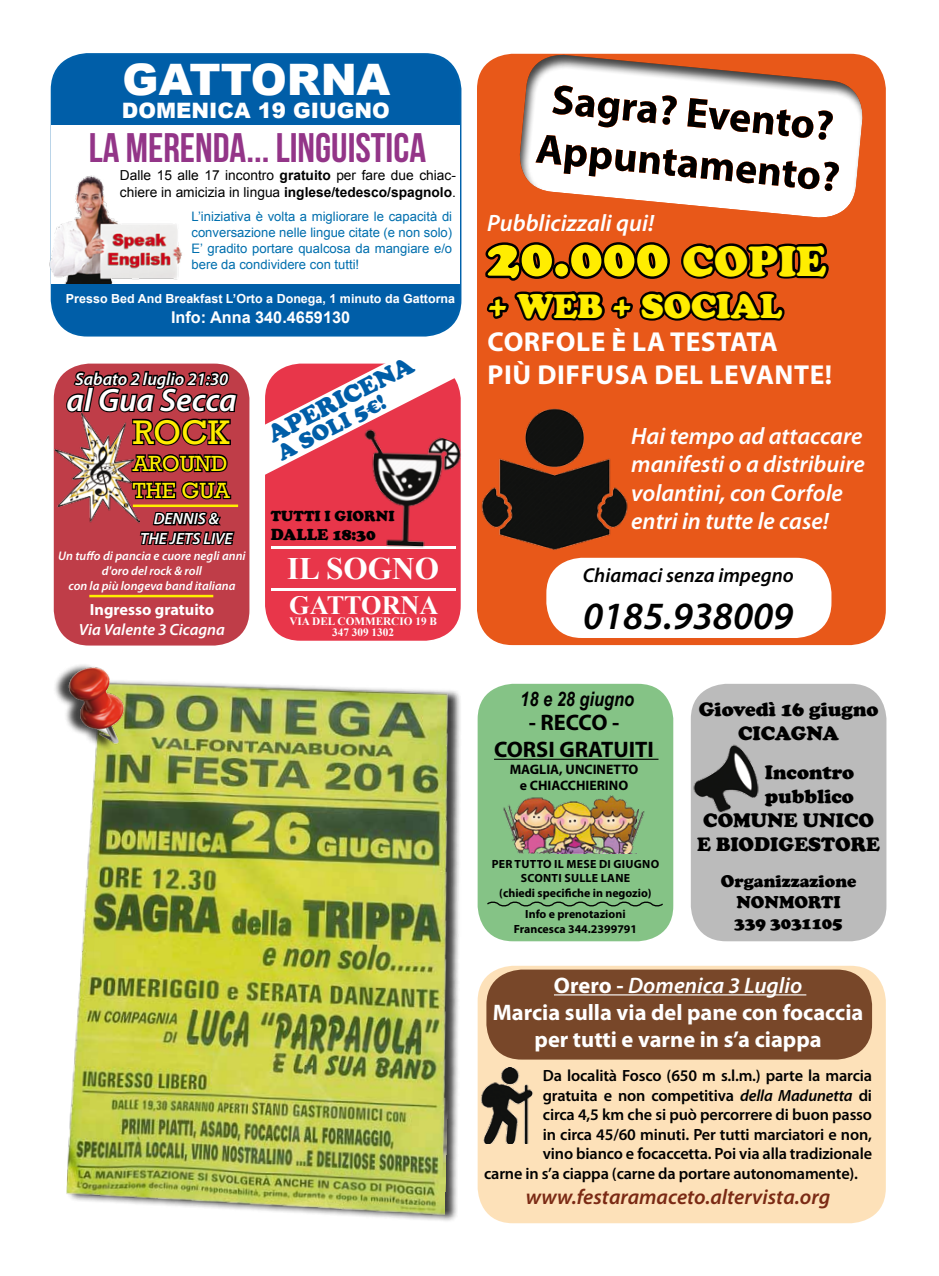
<style>
.page{position:relative;width:939px;height:1276px;background:#fff}
.page>*{position:absolute;margin:0;border:0;box-sizing:border-box;transform-origin:0 0}
.t1{font:900 55px "Cooper";color:#ffed00}
.t2{font:900 43.75px "Cooper";color:#ffed00}
.t3{font:900 43.38px "Arial";color:#fff}
.t4{font:700 41.25px "Bebas Neue";color:#933588}
.t5{font:italic 600 38.75px "Myriad Pro";color:#000}
.t6{font:900 35px "Cooper";color:#ffed00}
.t7{font:35px "Rockwell";color:#ffed00}
.t8{font:italic 600 32.5px "Myriad Pro";color:#fff}
.t9{font:700 31.25px "Times New Roman";color:#fff}
.t10{font:700 27.5px "Myriad Pro";color:#fff}
.t11{font:700 26.25px "Times New Roman";color:#fff}
.t12{font:900 25px "Cooper";color:#005ea8}
.t13{font:italic 600 23.75px/28.5px "Myriad Pro";color:#fff}
.t14{font:700 22.5px/27px "Myriad Pro";color:#fff;text-align:center}
.t15{font:700 22.5px/27px "Myriad Pro";color:#000;text-align:center}
.t16{font:22.5px/27px "Rockwell";color:#ffed00}
.t17{font:900 22.5px "Cooper";color:#005ea8}
.t18{font:italic 600 21.25px "Myriad Pro";color:#7b2a14}
.t19{font:900 21.25px "Arial";color:#fff}
.t20{font:italic 600 20.12px "Myriad Pro";color:#000}
.t21{font:900 20px/24px "Cooper";color:#000;text-align:center}
.t22{font:italic 700 20px "Arial Narrow";color:#000}
.t23{font:900 17.5px/21px "Cooper";color:#000;text-align:center}
.t24{font:italic 600 17.5px "Myriad Pro";color:#fff}
.t25{font:600 16.25px "Myriad Pro";letter-spacing:-.01em;color:#000}
.t26{font:italic 600 16.25px/19.5px "Myriad Pro";color:#fff}
.t27{font:700 16.25px "Arial";color:#fff}
.t28{font:700 16.25px "Myriad Pro";color:#fff}
.t29{font:900 16.25px "Cooper";color:#000}
.t30{font:900 15px "Cooper";color:#000}
.t31{font:13.75px/16.5px "Arial";color:#000}
.t32{font:700 13.75px/16.5px "Myriad Pro";color:#000;text-align:center}
.t33{font:13.12px/15.6px "Arial";color:#006fae;text-align:justify}
.t34{font:italic 600 12.5px/15px "Myriad Pro";color:#fff;text-align:center}
.t35{font:700 12.5px "Arial";color:#fff}
.t36{font:700 11.88px/14.2px "Myriad Pro";color:#000}
.t37{font:700 11.25px/11.2px "Times New Roman";color:#fff;text-align:center}
.s1{font-weight:700}
.s2{font-size:43.75px}
.s3{font-weight:600;font-style:italic}
.s4{font-style:italic}
</style>
<div class="page">
<div style="left:265px;top:363px;width:196px;height:278px;background:#e8364a;border-radius:35px"></div>
<hr style="left:271px;top:588px;width:184px;height:2px;background:#fff">
<div style="left:54px;top:363px;width:195px;height:282px;background:#bf3d48;border-radius:35px"></div>
<div style="left:477px;top:54px;width:409px;height:591px;background:#e85819;border-radius:35px"></div>
<svg style="left:516px;top:53px;width:370px;height:171px"></svg>
<svg style="left:485px;top:242px;width:344px;height:79px"></svg>
<div style="left:546px;top:558px;width:285px;height:80px;background:#fff;border-radius:35px"></div>
<div style="left:691px;top:684px;width:195px;height:257px;background:#bbb;border-radius:35px"></div>
<div style="left:478px;top:684px;width:195px;height:257px;background:#85c386;border-radius:35px"></div>
<hr style="left:494px;top:758px;width:164px;height:2px;background:#000">
<svg style="left:487px;top:901px;width:176px;height:6px"></svg>
<img style="left:66px;top:681px;width:393px;height:540px">
<div style="left:53px;top:662px;width:67px;height:89px;background:#000;opacity:.75"></div>
<img style="left:68px;top:663px;width:59px;height:83px">
<img style="left:458px;top:429px;width:3px;height:119px">
<hr style="left:89px;top:595px;width:124px;height:2px;background:#ffed00">
<img style="left:53px;top:411px;width:12px;height:113px">
<svg style="left:65px;top:336px;width:393px;height:219px"></svg>
<img style="left:503px;top:795px;width:142px;height:58px">
<img style="left:690px;top:739px;width:69px;height:78px">
<div style="left:52px;top:54px;width:408px;height:281px;background:#005ea8;border-radius:35px"></div>
<div style="left:51px;top:53px;width:410px;height:283px;border:2px solid #0061ab;border-radius:35px"></div>
<div style="left:52px;top:125px;width:408px;height:159px;background:#fff"></div>
<img style="left:49px;top:173px;width:133px;height:110px">
<div style="left:478px;top:965px;width:408px;height:258px;background:#fde1b9;border-radius:35px"></div>
<div style="left:486px;top:969px;width:386px;height:90px;background:#784729;border-radius:35px"></div>
<hr style="left:554px;top:994px;width:252px;height:1px;background:#fff">
<img style="left:477px;top:1067px;width:56px;height:77px">
<img style="left:481px;top:408px;width:147px;height:142px">
<h3 class="t3" style="left:123px;top:48px;width:269px">GATTORNA</h3>
<h3 class="t4" style="left:89px;top:125px;width:339px">LA MERENDA... LINGUISTICA</h3>
<h3 class="t19" style="left:122px;top:95px;width:269px">DOMENICA 19 GIUGNO</h3>
<p class="t31" style="left:120px;top:167px;width:338px">Dalle 15 alle 17 incontro <span class="s1">gratuito</span> per fare due chiac&shy;chiere in amicizia in lingua <span class="s1">inglese/tedesco/spagnolo</span>.</p>
<p class="t33" style="left:192px;top:209px;width:262px">L’iniziativa è volta a migliorare le capacità di conversazione nelle lingue citate (e non solo)<br>E’ gradito portare qualcosa da mangiare e/o bere da condividere con tutti!</p>
<p class="t35" style="left:66px;top:291px;width:391px">Presso Bed And Breakfast L’Orto a Donega, 1 minuto da Gattorna</p>
<p class="t27" style="left:171px;top:306px;width:181px">Info: Anna 340.4659130</p>
<p class="t24" style="left:75px;top:367px;width:155px">Sabato 2 luglio 21:30</p>
<h3 class="t8" style="left:66px;top:379px;width:172px">al Gua Secca</h3>
<h3 class="t7" style="left:133px;top:412px;width:98px">ROCK</h3>
<h3 class="t16" style="left:133px;top:450px;width:98px">AROUND<br>THE GUA</h3>
<p class="t26" style="left:154px;top:508px;width:21px">DENNIS</p>
<p class="t26" style="left:140px;top:508px;width:80px;text-indent:69px">&amp;<br>THE JETS LIVE</p>
<p class="t34" style="left:58px;top:548px;width:189px">Un tuffo di pancia e cuore negli anni d'oro del rock &amp; roll<br>con la più longeva band italiana</p>
<p class="t28" style="left:90px;top:599px;width:126px">Ingresso gratuito</p>
<p class="t26" style="left:79px;top:619px;width:148px">Via Valente 3 Cicagna</p>
<h3 class="t12" style="left:262px;top:423px;width:162px;rotate:-27deg">APER ICENA</h3>
<h3 class="t17" style="left:272px;top:443px;width:121px;rotate:-27deg">A SOLI 5€!</h3>
<p class="t30" style="left:271px;top:507px;width:105px">TUTTI I GIORni</p>
<p class="t29" style="left:271px;top:525px;width:107px">DALLE 18:30</p>
<h3 class="t9" style="left:287px;top:547px;width:153px">IL SOGNO</h3>
<h3 class="t11" style="left:289px;top:587px;width:151px">GATTORNA</h3>
<p class="t37" style="left:289px;top:615px;width:149px">VIA DEL COMMERCIO 19 B<br>347 309 1302</p>
<h3 class="t13" style="left:487px;top:208px;width:168px">Pubblicizzali qui!</h3>
<h1 class="t1" style="left:487px;top:225px;width:225px">20.000 <span class="s2">copi</span></h1>
<h2 class="t2" style="left:796px;top:235px;width:32px">e</h2>
<h3 class="t6" style="left:487px;top:285px;width:201px">+ web + social</h3>
<h3 class="t10" style="left:488px;top:323px;width:34px">Corfole</h3>
<h3 class="t10" style="left:611px;top:323px;width:75px">è la testata</h3>
<h3 class="t10" style="left:488px;top:356px;width:67px">pi ù diffusa</h3>
<h3 class="t10" style="left:654px;top:356px;width:17px">del</h3>
<h3 class="t10" style="left:709px;top:356px;width:18px">levante</h3>
<h3 class="t10" style="left:825px;top:356px;width:9px">!</h3>
<h3 class="t13" style="left:631px;top:421px;width:235px">Hai tempo ad attaccare manifesti o a distribuire volantini, con Corfole entri in tutte le case!</h3>
<p class="t20" style="left:583px;top:562px;width:213px">Chiamaci senza impegno</p>
<h3 class="t5" style="left:583px;top:591px;width:212px">0185.938009</h3>
<p class="t22" style="left:520px;top:684px;width:115px">18 e 28 giugno</p>
<h3 class="t15" style="left:494px;top:708px;width:161px">- RECCO -<br>CORSI GRATUITI</h3>
<p class="t32" style="left:510px;top:760px;width:130px">MAGLIA, UNCINETTO e CHIACCHIERINO</p>
<p class="t36" style="left:492px;top:856px;width:8px">per</p>
<p class="t36" style="left:515px;top:856px;width:9px">tutto</p>
<p class="t36" style="left:554px;top:856px;width:21px">il mese</p>
<p class="t36" style="left:599px;top:856px;width:23px">di giugno</p>
<p class="t36" style="left:521px;top:871px;width:15px">Sconti</p>
<p class="t36" style="left:564px;top:871px;width:8px">sulle</p>
<p class="t36" style="left:499px;top:871px;width:154px;text-indent:102px">lane<br>(chiedi specifiche in negozio)</p>
<p class="t36" style="left:514px;top:907px;width:125px;text-align:center">Info e prenotazioni<br>Francesca 344.2399791</p>
<p class="t21" style="left:699px;top:697px;width:181px">Giovedì 16 giugno<br>CICAGNA</p>
<p class="t21" style="left:765px;top:760px;width:91px">Incontro</p>
<p class="t21" style="left:765px;top:784px;width:91px">pubblico</p>
<p class="t21" style="left:703px;top:808px;width:172px">COMUNE UNICO</p>
<p class="t21" style="left:697px;top:832px;width:112px">E BIODIGEST</p>
<p class="t21" style="left:835px;top:832px;width:32px">ORE</p>
<p class="t23" style="left:721px;top:870px;width:137px">Organizzazione<br>NONMORTI<br>339 3031105</p>
<h3 class="t14" style="left:493px;top:971px;width:372px">Orero - <span class="s3">Domenica 3 Luglio<br></span>Marcia sulla via del pane con focaccia per tutti e varne in s’a ciappa</h3>
<p class="t25" style="left:543px;top:1065px;width:331px">Da località Fosco (650 m s.l.m.) parte la marcia</p>
<p class="t25" style="left:543px;top:1084px;width:331px">gratuita e non competitiva <span class="s4">della Madunetta</span> di</p>
<p class="t25" style="left:543px;top:1104px;width:331px">circa 4,5 km che si può percorrere di buon passo</p>
<p class="t25" style="left:543px;top:1123px;width:331px">in circa 45/60 minuti. Per tutti marciatori e non,</p>
<p class="t25" style="left:543px;top:1143px;width:331px">vino bianco e focaccetta. Poi via alla tradizionale</p>
<p class="t25" style="left:484px;top:1162px;width:376px">carne in s’a ciappa (carne da portare autonomamente).</p>
<h3 class="t18" style="left:526px;top:1183px;width:306px">www.festaramaceto.altervista.org</h3>
</div>
